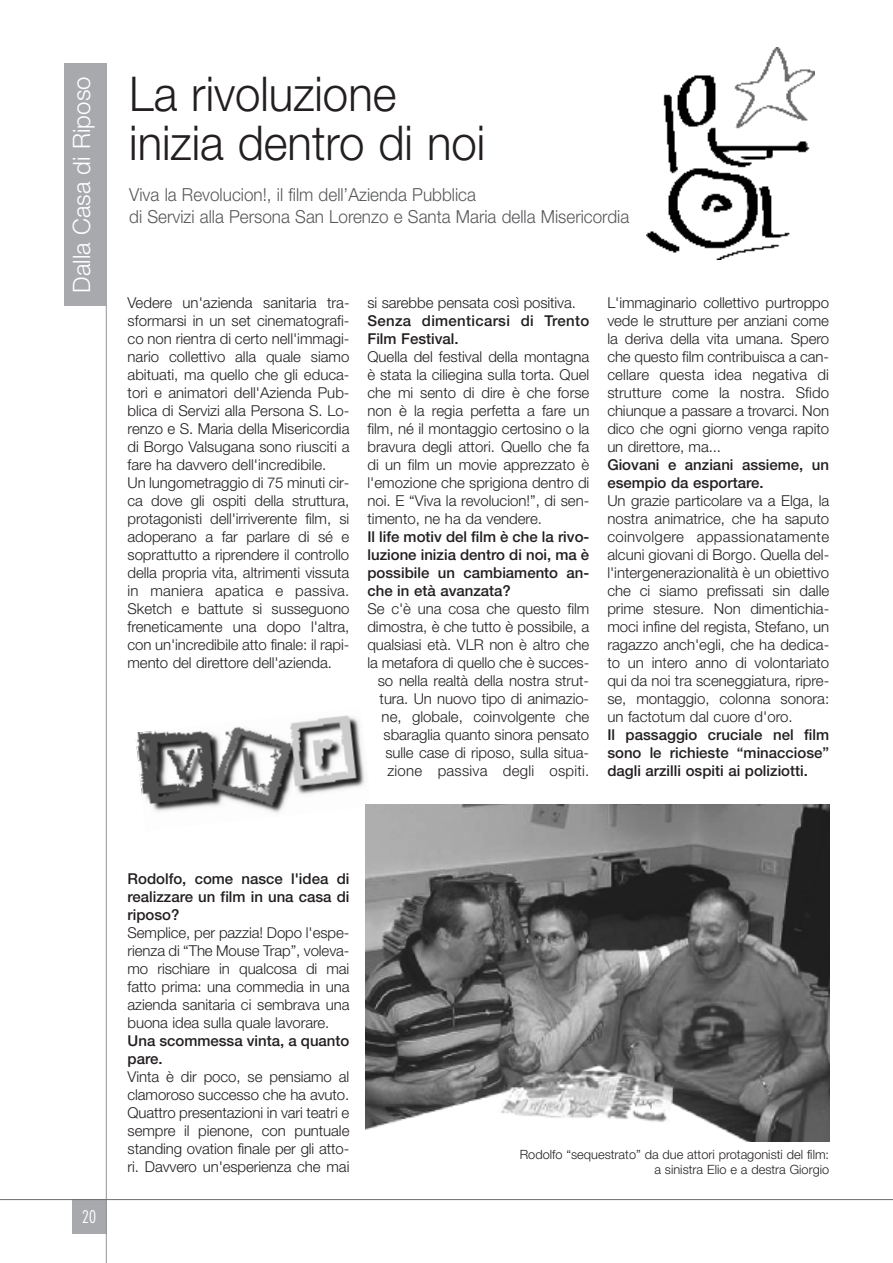
<style>
.page{position:relative;width:893px;height:1263px;background:#fff}
.page>*{position:absolute;margin:0;border:0;box-sizing:border-box;transform-origin:0 0}
.t1{font:300 48px/49.5px "Helvetica Neue";color:#231f20;scale:.95 1}
.t2{font:300 24px "Helvetica Neue";color:#fff}
.t3{font:300 18px/22.5px "Helvetica Neue";color:#57585a;scale:.95 1}
.t4{font:300 condensed 18px "Futura BT";color:#fff}
.t5{font:300 15px/18px "Helvetica Neue";letter-spacing:-.005em;color:#231f20;text-align:justify}
.t6{font:500 15px/18px "Helvetica Neue";color:#231f20;text-align:justify}
.t7{font:500 15px/18px "Helvetica Neue";letter-spacing:.02em;color:#231f20}
.t8{font:300 12.75px/15px "Helvetica Neue";color:#231f20;text-align:right}
</style>
<div class="page">
<div style="left:72px;top:1199px;width:34px;height:34px;background:#a8a9ad"></div>
<hr style="left:106px;top:64px;width:1px;height:1199px;background:#939598">
<hr style="left:0;top:1199px;width:893px;height:1px;background:#6c6d70">
<div style="left:64px;top:64px;width:42px;height:242px;background:#a8a9ad"></div>
<img style="left:136px;top:715px;width:230px;height:115px">
<img style="left:646px;top:48px;width:168px;height:212px">
<img style="left:366px;top:804px;width:463px;height:337px">
<h2 class="t2" style="left:73px;top:293px;width:218px;rotate:-90deg">Dalla Casa di Riposo</h2>
<h1 class="t1" style="left:129px;top:73px;width:376px">La rivoluzione inizia dentro di noi</h1>
<p class="t3" style="left:129px;top:185px;width:528px">Viva la Revolucion!, il film dell’Azienda Pubblica<br>di Servizi alla Persona San Lorenzo e Santa Maria della Misericordia</p>
<p class="t5" style="left:128px;top:295px;width:224px;text-align:left">Vedere un'azienda sanitaria tra&shy;sformarsi in un set cinematografi&shy;co non rientra di certo nell'immagi&shy;nario collettivo alla quale siamo abituati, ma quello che gli educa&shy;tori e animatori dell'Azienda Pub&shy;blica di Servizi alla Persona S. Lo&shy;renzo e S. Maria della Misericordia di Borgo Valsugana sono riusciti a fare ha davvero dell'incredibile.<br>Un lungometraggio di 75 minuti cir&shy;ca dove gli ospiti della struttura, protagonisti dell'irriverente film, si adoperano a far parlare di sé e soprattutto a riprendere il controllo della propria vita, altrimenti vissuta in maniera apatica e passiva.<br>Sketch e battute si susseguono freneticamente una dopo l'altra, con un'incredibile atto finale: il rapi&shy;mento del direttore dell'azienda.</p>
<p class="t5" style="left:367px;top:295px;width:210px">si sarebbe pensata così positiva.</p>
<p class="t7" style="left:367px;top:313px;width:223px">Senza dimenticarsi di Trento<br>Film Festival.</p>
<p class="t5" style="left:367px;top:349px;width:223px">Quella del festival della montagna è stata la ciliegina sulla torta. Quel che mi sento di dire è che forse non è la regia perfetta a fare un film, né il montaggio certosino o la bravura degli attori. Quello che fa di un film un movie apprezzato è l'emozione che sprigiona dentro di noi. E “Viva la revolucion!”, di sen&shy;timento, ne ha da vendere.</p>
<p class="t6" style="left:367px;top:529px;width:223px">Il life motiv del film è che la rivo&shy;luzione inizia dentro di noi, ma è possibile un cambiamento an&shy;che in età avanzata?</p>
<p class="t5" style="left:367px;top:601px;width:223px;text-align:right">Se c'è una cosa che questo film dimostra, è che tutto è possibile, a qualsiasi età. VLR non è altro che la metafora di quello che è succes&shy;so nella realtà della nostra strut&shy;tura. Un nuovo tipo di animazio&shy;ne, globale, coinvolgente che sbaraglia quanto sinora pensato sulle case di riposo, sulla situa&shy;zione passiva degli ospiti.</p>
<p class="t5" style="left:607px;top:295px;width:223px">L'immaginario collettivo purtroppo vede le strutture per anziani come la deriva della vita umana. Spero che questo film contribuisca a can&shy;cellare questa idea negativa di strutture come la nostra. Sfido chiunque a passare a trovarci. Non dico che ogni giorno venga rapito un direttore, ma...</p>
<p class="t6" style="left:607px;top:457px;width:223px">Giovani e anziani assieme, un esempio da esportare.</p>
<p class="t5" style="left:607px;top:493px;width:223px">Un grazie particolare va a Elga, la nostra animatrice, che ha saputo coinvolgere appassionatamente alcuni giovani di Borgo. Quella del&shy;l'intergenerazionalità è un obiettivo che ci siamo prefissati sin dalle prime stesure. Non dimentichia&shy;moci infine del regista, Stefano, un ragazzo anch'egli, che ha dedica&shy;to un intero anno di volontariato qui da noi tra sceneggiatura, ripre&shy;se, montaggio, colonna sonora: un factotum dal cuore d'oro.</p>
<p class="t6" style="left:607px;top:727px;width:223px">Il passaggio cruciale nel film sono le richieste “minacciose” dagli arzilli ospiti ai poliziotti.</p>
<p class="t4" style="left:82px;top:1210px;width:15px">20</p>
<p class="t6" style="left:128px;top:871px;width:223px">Rodolfo, come nasce l'idea di realizzare un film in una casa di riposo?</p>
<p class="t5" style="left:128px;top:925px;width:223px">Semplice, per pazzia! Dopo l'espe&shy;rienza di “The Mouse Trap”, voleva&shy;mo rischiare in qualcosa di mai fatto prima: una commedia in una azienda sanitaria ci sembrava una buona idea sulla quale lavorare.</p>
<p class="t6" style="left:128px;top:1033px;width:223px">Una scommessa vinta, a quanto pare.</p>
<p class="t5" style="left:128px;top:1069px;width:223px">Vinta è dir poco, se pensiamo al clamoroso successo che ha avuto.<br>Quattro presentazioni in vari teatri e sempre il pienone, con puntuale standing ovation finale per gli atto&shy;ri. Davvero un'esperienza che mai</p>
<p class="t8" style="left:520px;top:1148px;width:311px">Rodolfo “sequestrato” da due attori protagonisti del film: a sinistra Elio e a destra Giorgio</p>
</div>
